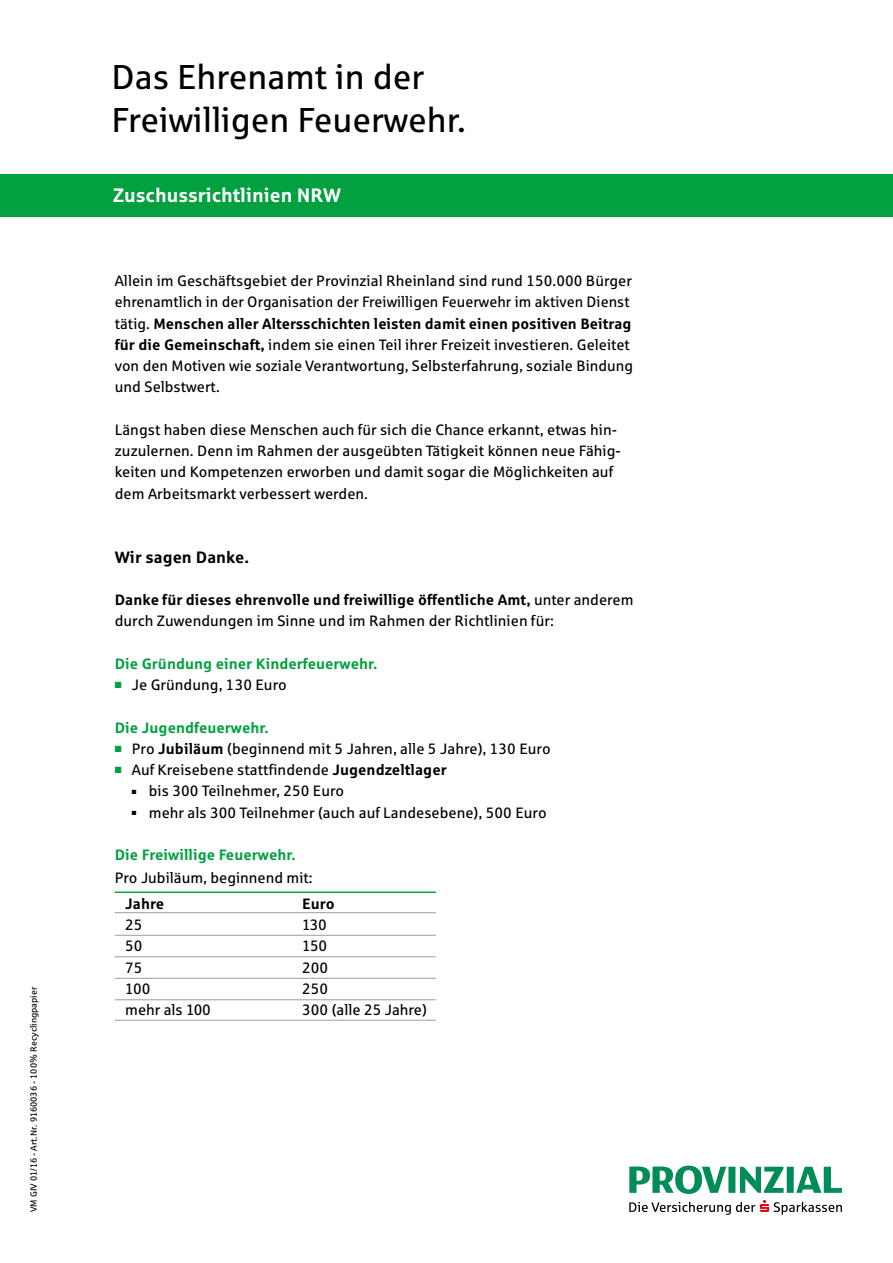
<style>
.page{position:relative;width:893px;height:1263px;background:#fff}
.page>*{position:absolute;margin:0;border:0;box-sizing:border-box;transform-origin:0 0}
.t1{font:34.5px/42.5px "Sparkasse Rg";color:#000}
.t2{font:700 19.5px "Sparkasse Rg";color:#fff}
.t3{font:700 16.5px "Sparkasse Rg";letter-spacing:.005em;color:#000}
.t4{font:15px/21.3px "Sparkasse Rg";letter-spacing:.005em;color:#000}
.t5{font:700 15px "Sparkasse Rg";letter-spacing:.005em;color:#02a03e}
.t6{font:700 15px "Sparkasse Rg";color:#000}
.t7{font:9px "Sparkasse Rg";color:#000}
.s1{font-weight:700}
.s2{color:#02a03e}
</style>
<div class="page">
<div style="left:0;top:174px;width:893px;height:43px;background:#02a03e"></div>
<svg style="left:629px;top:1200px;width:213px;height:15px"></svg>
<svg style="left:629px;top:1165px;width:213px;height:29px"></svg>
<hr style="left:115px;top:891px;width:321px;height:2px;background:#02a03e">
<hr style="left:115px;top:912px;width:321px;height:1px;background:#9c9d9d">
<hr style="left:115px;top:935px;width:321px;height:1px;background:#9c9d9d">
<hr style="left:115px;top:956px;width:321px;height:1px;background:#9c9d9d">
<hr style="left:115px;top:978px;width:321px;height:1px;background:#9c9d9d">
<hr style="left:115px;top:999px;width:321px;height:1px;background:#9c9d9d">
<hr style="left:115px;top:1020px;width:321px;height:1px;background:#9c9d9d">
<p class="t7" style="left:28px;top:1212px;width:226px;rotate:-90deg">VM GIV 01/16 - Art.Nr. 9160036 - 100% Recyclingpapier</p>
<h1 class="t1" style="left:111px;top:55px;width:356px">Das Ehrenamt in der<br>Freiwilligen Feuerwehr.</h1>
<h2 class="t2" style="left:113px;top:182px;width:230px">Zuschussrichtlinien NRW</h2>
<p class="t4" style="left:115px;top:270px;width:520px">Allein im Geschäftsgebiet der Provinzial Rheinland sind rund 150.000 Bürger ehrenamtlich in der Organisation der Freiwilligen Feuerwehr im aktiven Dienst tätig. <span class="s1">Menschen aller Altersschichten leisten damit einen positiven Beitrag für die Gemeinschaft,</span> indem sie einen Teil ihrer Freizeit investieren. Geleitet von den Motiven wie soziale Verantwortung, Selbsterfahrung, soziale Bindung und Selbstwert.</p>
<p class="t4" style="left:115px;top:419px;width:508px">Längst haben diese Menschen auch für sich die Chance erkannt, etwas hin&shy;zuzulernen. Denn im Rahmen der ausgeübten Tätigkeit können neue Fähig&shy;keiten und Kompetenzen erworben und damit sogar die Möglichkeiten auf dem Arbeitsmarkt verbessert werden.</p>
<p class="t3" style="left:115px;top:546px;width:136px">Wir sagen Danke.</p>
<p class="t4" style="left:115px;top:589px;width:520px"><span class="s1">Danke für dieses ehrenvolle und freiwillige öffentliche Amt,</span> unter anderem durch Zuwendungen im Sinne und im Rahmen der Richtlinien für:</p>
<p class="t5" style="left:115px;top:654px;width:264px">Die Gründung einer Kinderfeuerwehr.</p>
<p class="t4" style="left:115px;top:674px;width:173px"><span class="s2">■</span> Je Gründung, 130 Euro</p>
<p class="t5" style="left:115px;top:718px;width:155px">Die Jugendfeuerwehr.</p>
<p class="t4" style="left:115px;top:738px;width:437px"><span class="s2">■</span> Pro <span class="s1">Jubiläum</span> (beginnend mit 5 Jahren, alle 5 Jahre), 130 Euro</p>
<p class="t4" style="left:115px;top:759px;width:333px"><span class="s2">■</span> Auf Kreisebene stattfindende <span class="s1">Jugendzeltlager</span></p>
<p class="t4" style="left:132px;top:780px;width:214px">■ bis 300 Teilnehmer, 250 Euro</p>
<p class="t4" style="left:132px;top:801px;width:416px">■ mehr als 300 Teilnehmer (auch auf Landesebene), 500 Euro</p>
<p class="t5" style="left:115px;top:845px;width:182px">Die Freiwillige Feuerwehr.</p>
<p class="t4" style="left:115px;top:866px;width:199px">Pro Jubiläum, beginnend mit:</p>
<p class="t6" style="left:125px;top:894px;width:40px">Jahre</p>
<p class="t6" style="left:302px;top:894px;width:34px">Euro</p>
<p class="t4" style="left:125px;top:914px;width:19px">25</p>
<p class="t4" style="left:302px;top:914px;width:26px">130</p>
<p class="t4" style="left:125px;top:935px;width:19px">50</p>
<p class="t4" style="left:302px;top:935px;width:26px">150</p>
<p class="t4" style="left:125px;top:956px;width:19px">75</p>
<p class="t4" style="left:302px;top:956px;width:27px">200</p>
<p class="t4" style="left:125px;top:978px;width:27px">100</p>
<p class="t4" style="left:302px;top:978px;width:27px">250</p>
<p class="t4" style="left:125px;top:999px;width:87px">mehr als 100</p>
<p class="t4" style="left:302px;top:999px;width:126px">300 (alle 25 Jahre)</p>
</div>
